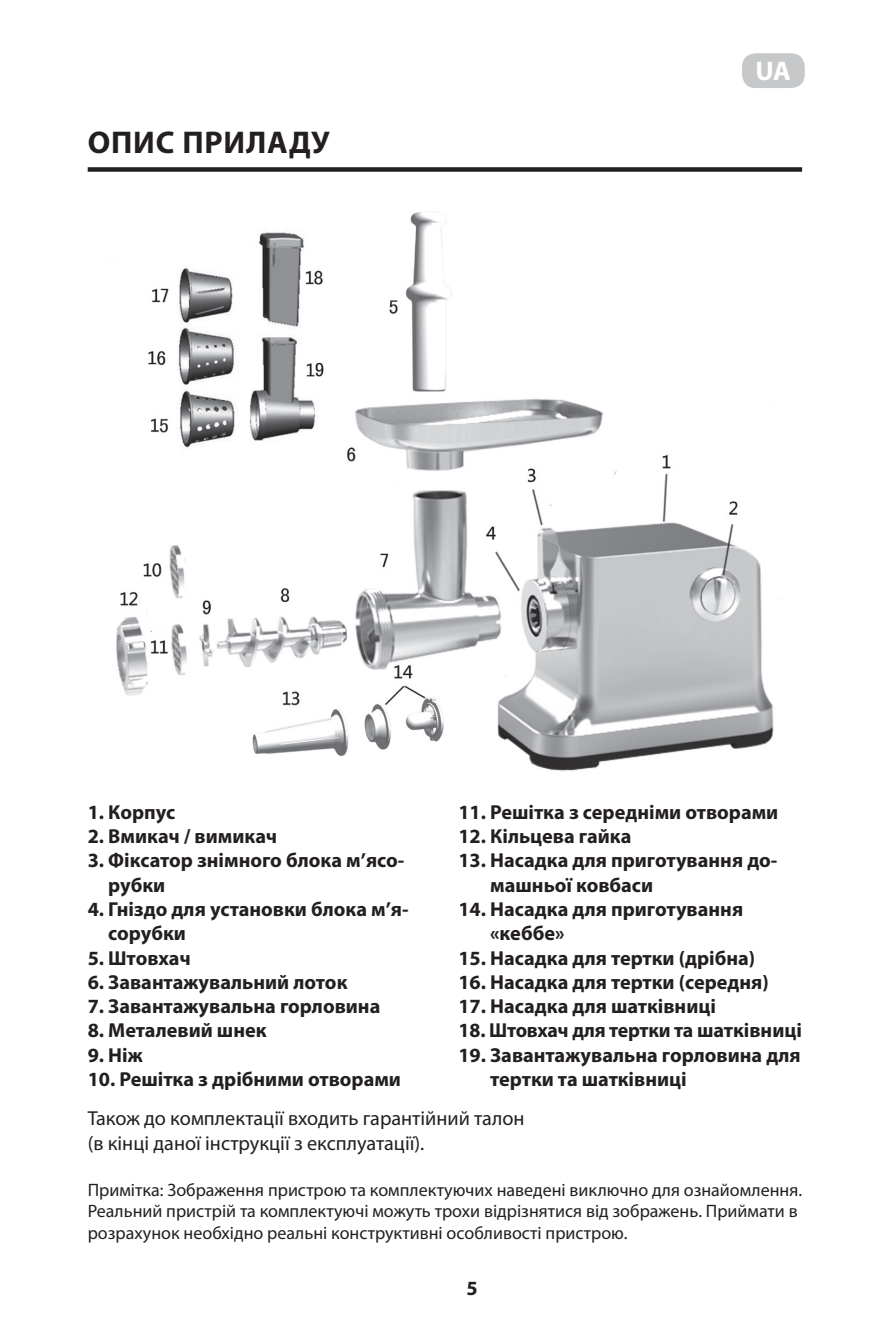
<style>
.page{position:relative;width:893px;height:1340px;background:#fff}
.page>*{position:absolute;margin:0;border:0;box-sizing:border-box;transform-origin:0 0}
.Podzag{font:700 31.5px "Myriad Pro";letter-spacing:.025em;color:#231f20}
.t1{font:700 27px "Myriad Pro";color:#fff}
.t2{font:700 20.25px/24.3px "Myriad Pro";color:#231f20}
.t3{font:20.25px/24.3px "Myriad Pro";color:#231f20}
.t4{font:18px/21.6px "Myriad Pro";color:#231f20}
</style>
<div class="page">
<div style="left:742px;top:53px;width:63px;height:35px;background:#c7c8ca;border-radius:14px"></div>
<div style="left:88px;top:167px;width:714px;height:5px;background:#231f20"></div>
<img style="left:116px;top:211px;width:658px;height:560px">
<p class="Podzag" style="left:88px;top:121px;width:243px">ОПИС ПРИЛАДУ</p>
<h2 class="t1" style="left:755px;top:53px;width:37px">UA</h2>
<p class="t2" style="left:458px;top:799px;width:321px">11. Решітка з середніми отворами</p>
<p class="t2" style="left:458px;top:823px;width:175px">12. Кільцева гайка</p>
<p class="t2" style="left:490px;top:847px;width:289px;text-indent:-32px">13. Насадка для приготування до&shy;машньої ковбаси</p>
<p class="t2" style="left:490px;top:896px;width:254px;text-indent:-32px">14. Насадка для приготування «кеббе»</p>
<p class="t2" style="left:458px;top:944px;width:298px">15. Насадка для тертки (дрібна)</p>
<p class="t2" style="left:458px;top:969px;width:312px">16. Насадка для тертки (середня)</p>
<p class="t2" style="left:458px;top:993px;width:259px">17. Насадка для шатківниці</p>
<p class="t2" style="left:458px;top:1017px;width:345px">18. Штовхач для тертки та шатківниці</p>
<p class="t2" style="left:490px;top:1042px;width:312px;text-indent:-32px">19. Завантажувальна горловина для тертки та шатківниці</p>
<p class="t3" style="left:88px;top:1106px;width:438px">Також до комплектації входить гарантійний талон (в кінці даної інструкції з експлуатації).</p>
<p class="t4" style="left:88px;top:1178px;width:716px">Примітка: Зображення пристрою та комплектуючих наведені виключно для ознайомлення.<br>Реальний пристрій та комплектуючі можуть трохи відрізнятися від зображень. Приймати в розрахунок необхідно реальні конструктивні особливості пристрою.</p>
<p class="t2" style="left:88px;top:799px;width:89px">1. Корпус</p>
<p class="t2" style="left:88px;top:823px;width:191px">2. Вмикач / вимикач</p>
<p class="t2" style="left:108px;top:847px;width:298px;text-indent:-21px">3. Фіксатор знімного блока м’ясо&shy;рубки</p>
<p class="t2" style="left:108px;top:896px;width:302px;text-indent:-21px">4. Гніздо для установки блока м’я&shy;сорубки</p>
<p class="t2" style="left:88px;top:944px;width:104px">5. Штовхач</p>
<p class="t2" style="left:88px;top:969px;width:261px">6. Завантажувальний лоток</p>
<p class="t2" style="left:88px;top:993px;width:294px">7. Завантажувальна горловина</p>
<p class="t2" style="left:88px;top:1017px;width:180px">8. Металевий шнек</p>
<p class="t2" style="left:88px;top:1042px;width:57px">9. Ніж</p>
<p class="t2" style="left:88px;top:1066px;width:315px">10. Решітка з дрібними отворами</p>
<p class="t2" style="left:466px;top:1274px;width:13px">5</p>
</div>
